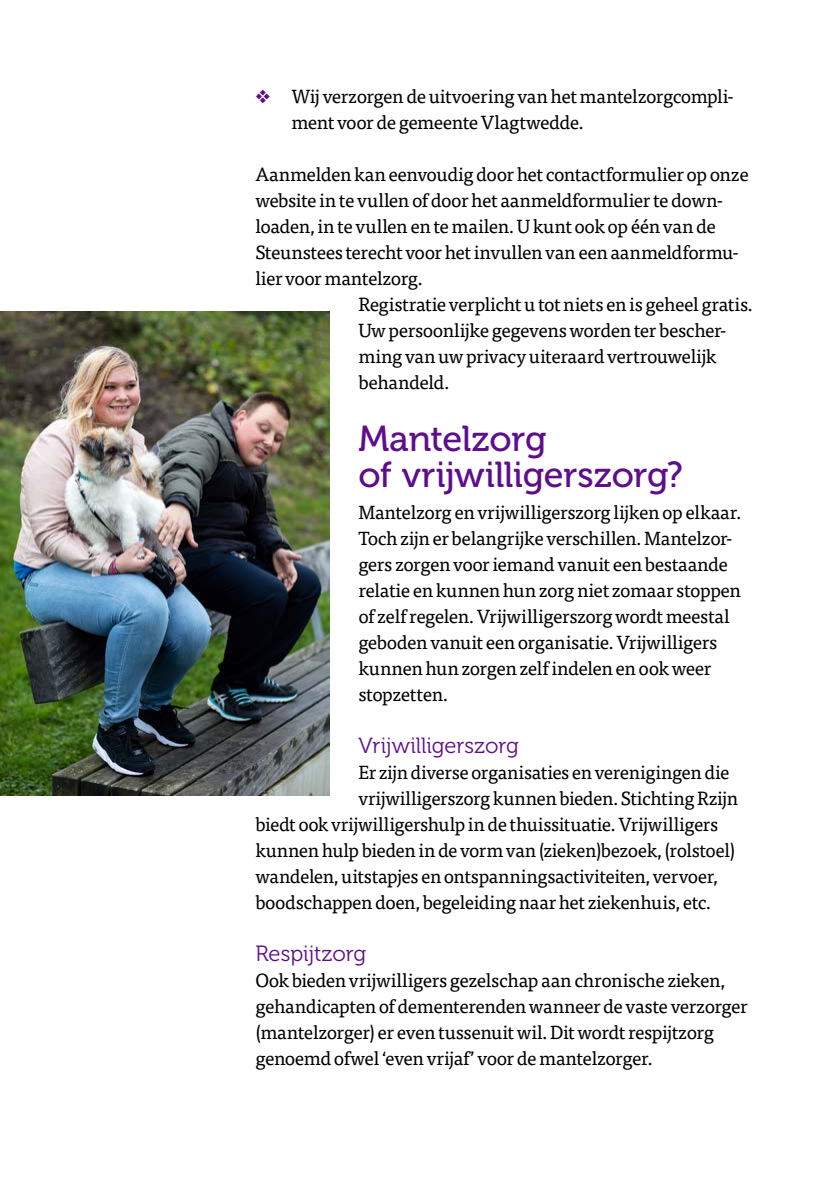
<style>
.page{position:relative;width:840px;height:1191px;background:#fff}
.page>*{position:absolute;margin:0;border:0;box-sizing:border-box;transform-origin:0 0}
.Kop{font:36px/36px "Museo 500";letter-spacing:-.01em;color:#5e0d8b}
.T-kop{font:22px "Museo 300";letter-spacing:-.005em;color:#5e0d8b}
.Plat{font:19px/26px "Tisa Pro";letter-spacing:-.025em;color:#000}
.s1{color:#5e0d8b}
</style>
<div class="page">
<img style="left:0;top:312px;width:330px;height:483px">
<p class="Plat" style="left:291px;top:82px;width:444px;text-indent:-36px"><span class="s1">❖</span> Wij verzorgen de uitvoering van het mantelzorgcompli&shy;ment voor de gemeente Vlagtwedde.</p>
<p class="Plat" style="left:255px;top:160px;width:494px">Aanmelden kan eenvoudig door het contactformulier op onze website in te vullen of door het aanmeldformulier te down&shy;loaden, in te vullen en te mailen. U kunt ook op één van de Steunstees terecht voor het invullen van een aanmeldformu&shy;lier voor mantelzorg.</p>
<p class="Plat" style="left:358px;top:290px;width:396px">Registratie verplicht u tot niets en is geheel gratis.<br>Uw persoonlijke gegevens worden ter bescher&shy;ming van uw privacy uiteraard vertrouwelijk behandeld.</p>
<p class="Kop" style="left:358px;top:421px;width:326px">Mantelzorg<br>of vrijwilligerszorg?</p>
<p class="Plat" style="left:358px;top:498px;width:384px">Mantelzorg en vrijwilligerszorg lijken op elkaar.<br>Toch zijn er belangrijke verschillen. Mantelzor&shy;gers zorgen voor iemand vanuit een bestaande relatie en kunnen hun zorg niet zomaar stoppen of zelf regelen. Vrijwilligerszorg wordt meestal geboden vanuit een organisatie. Vrijwilligers kunnen hun zorgen zelf indelen en ook weer stopzetten.</p>
<p class="T-kop" style="left:358px;top:734px;width:162px">Vrijwilligerszorg</p>
<p class="Plat" style="left:358px;top:758px;width:372px">Er zijn diverse organisaties en verenigingen die</p>
<p class="Plat" style="left:358px;top:784px;width:381px">vrijwilligerszorg kunnen bieden. Stichting Rzijn</p>
<p class="Plat" style="left:255px;top:810px;width:464px">biedt ook vrijwilligershulp in de thuissituatie. Vrijwilligers</p>
<p class="Plat" style="left:255px;top:836px;width:481px">kunnen hulp bieden in de vorm van (zieken)bezoek, (rolstoel)</p>
<p class="Plat" style="left:255px;top:862px;width:464px">wandelen, uitstapjes en ontspanningsactiviteiten, vervoer,</p>
<p class="Plat" style="left:255px;top:888px;width:457px">boodschappen doen, begeleiding naar het ziekenhuis, etc.</p>
<p class="T-kop" style="left:255px;top:942px;width:112px">Respijtzorg</p>
<p class="Plat" style="left:255px;top:966px;width:493px">Ook bieden vrijwilligers gezelschap aan chronische zieken, gehandicapten of dementerenden wanneer de vaste verzorger (mantelzorger) er even tussenuit wil. Dit wordt respijtzorg genoemd ofwel ‘even vrijaf’ voor de mantelzorger.</p>
</div>
